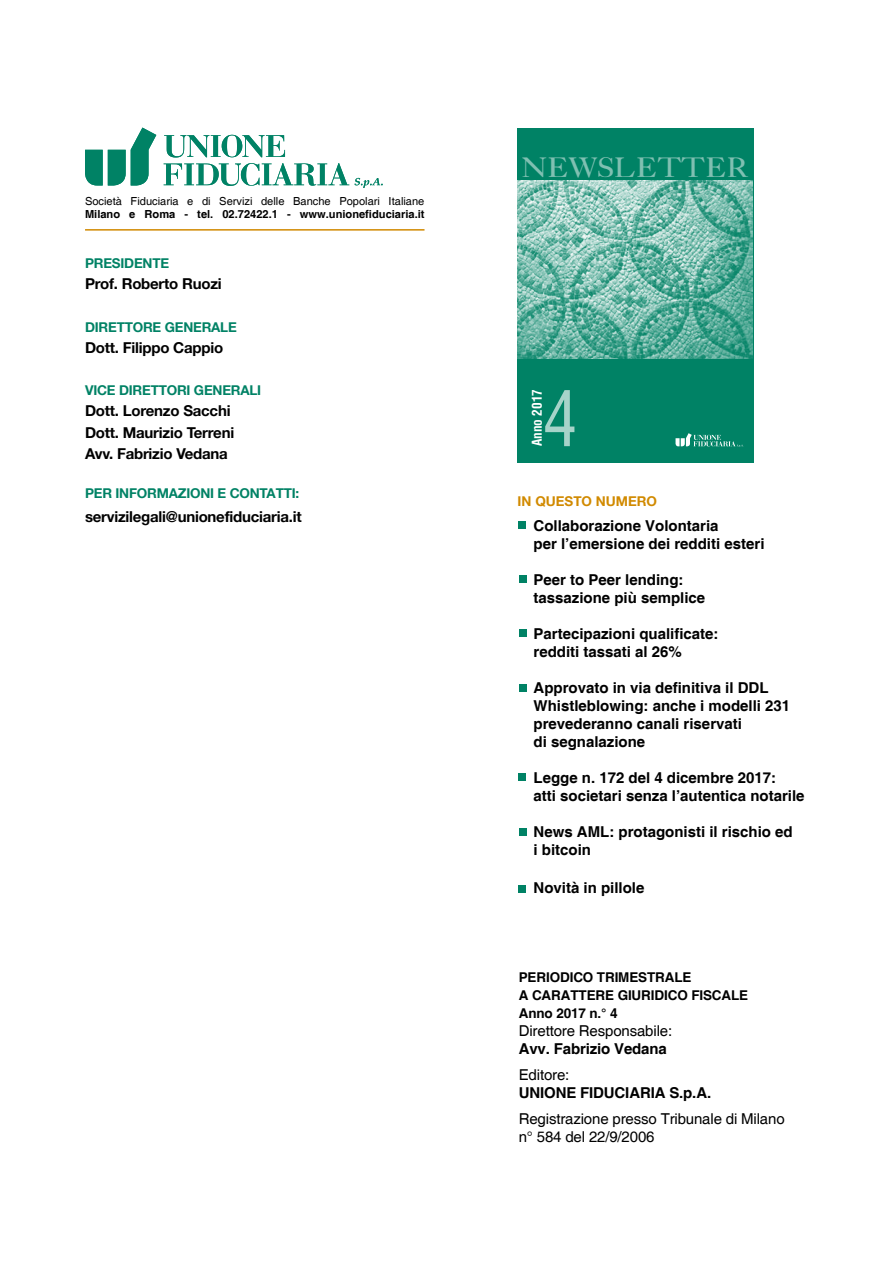
<style>
.page{position:relative;width:893px;height:1263px;background:#fff}
.page>*{position:absolute;margin:0;border:0;box-sizing:border-box;transform-origin:0 0}
.t1{font:condensed 74.85px "Helvetica";color:#a6d3c9;scale:.92 1}
.t2{font:31.5px "Caslon Light Wd";letter-spacing:-.01em;color:#80c0b2;scale:.87 1}
.t3{font:700 15px/18px "Helvetica";color:#000}
.t4{font:700 15px/21.1px "Helvetica Neue";letter-spacing:-.015em;color:#000}
.t5{font:15px/18px "Helvetica";letter-spacing:-.01em;color:#000}
.t6{font:700 13.5px "Helvetica Neue";letter-spacing:-.015em;color:#008265}
.t7{font:700 13.5px/18px "Helvetica";letter-spacing:-.01em;color:#000}
.t8{font:700 13.5px "Helvetica Neue";color:#d18a00}
.t9{font:700 condensed 13.2px "Helvetica";color:#fff}
.t10{font:11.1px "Helvetica";color:#000}
.t11{font:700 11.1px "Helvetica";color:#000}
</style>
<div class="page">
<div style="left:518px;top:521px;width:8px;height:8px;background:#008265"></div>
<div style="left:518px;top:773px;width:8px;height:8px;background:#008265"></div>
<div style="left:518px;top:885px;width:8px;height:8px;background:#008265"></div>
<hr style="left:85px;top:229px;width:339px;height:2px;background:#d18a00">
<svg style="left:164px;top:135px;width:121px;height:22px"></svg>
<svg style="left:164px;top:163px;width:185px;height:23px"></svg>
<svg style="left:355px;top:178px;width:28px;height:10px"></svg>
<svg style="left:85px;top:128px;width:71px;height:58px"></svg>
<div style="left:519px;top:629px;width:8px;height:8px;background:#008265"></div>
<div style="left:518px;top:128px;width:236px;height:335px;background:#008265"></div>
<svg style="left:675px;top:433px;width:69px;height:14px"></svg>
<div style="left:519px;top:683px;width:8px;height:8px;background:#008265"></div>
<div style="left:519px;top:575px;width:8px;height:8px;background:#008265"></div>
<img style="left:518px;top:181px;width:235px;height:177px">
<div style="left:519px;top:828px;width:8px;height:8px;background:#008265"></div>
<p class="t10" style="left:85px;top:195px;width:341px">Società Fiduciaria e di Servizi delle Banche Popolari Italiane</p>
<p class="t11" style="left:85px;top:208px;width:341px">Milano e Roma - tel. 02.72422.1 - www.unionefiduciaria.it</p>
<p class="t6" style="left:85px;top:255px;width:86px">PRESIDENTE</p>
<p class="t4" style="left:85px;top:273px;width:138px">Prof. Roberto Ruozi</p>
<p class="t6" style="left:85px;top:318px;width:153px">DIRETTORE GENERALE</p>
<p class="t4" style="left:85px;top:337px;width:140px">Dott. Filippo Cappio</p>
<p class="t6" style="left:85px;top:382px;width:178px">VICE DIRETTORI GENERALI</p>
<p class="t4" style="left:85px;top:400px;width:151px">Dott. Lorenzo Sacchi<br>Dott. Maurizio Terreni<br>Avv. Fabrizio Vedana</p>
<p class="t6" style="left:85px;top:484px;width:216px">PER INFORMAZIONI E CONTATTI:</p>
<p class="t4" style="left:85px;top:505px;width:218px">servizilegali@unionefiduciaria.it</p>
<h2 class="t2" style="left:522px;top:156px;width:262px">NEWSLETTER</h2>
<p class="t9" style="left:528px;top:446px;width:58px;rotate:-90deg">Anno 2017</p>
<h1 class="t1" style="left:543px;top:370px;width:39px">4</h1>
<p class="t8" style="left:518px;top:493px;width:141px">IN QUESTO NUMERO</p>
<p class="t3" style="left:534px;top:518px;width:232px">Collaborazione Volontaria<br>per l’emersione dei redditi esteri</p>
<p class="t3" style="left:534px;top:572px;width:173px">Peer to Peer lending: tassazione più semplice</p>
<p class="t3" style="left:534px;top:626px;width:187px">Partecipazioni qualificate: redditi tassati al 26%</p>
<p class="t3" style="left:534px;top:680px;width:258px">Approvato in via definitiva il DDL<br>Whistleblowing: anche i modelli 231 prevederanno canali riservati<br>di segnalazione</p>
<p class="t3" style="left:534px;top:770px;width:272px">Legge n. 172 del 4 dicembre 2017:<br>atti societari senza l’autentica notarile</p>
<p class="t3" style="left:534px;top:824px;width:261px">News AML: protagonisti il rischio ed i bitcoin</p>
<p class="t3" style="left:534px;top:879px;width:112px">Novità in pillole</p>
<p class="t7" style="left:519px;top:969px;width:231px">PERIODICO TRIMESTRALE<br>A CARATTERE GIURIDICO FISCALE<br>Anno 2017 n.° 4</p>
<p class="t5" style="left:519px;top:1022px;width:155px">Direttore Responsabile:</p>
<p class="t3" style="left:519px;top:1040px;width:150px">Avv. Fabrizio Vedana</p>
<p class="t5" style="left:519px;top:1066px;width:52px">Editore:</p>
<p class="t3" style="left:519px;top:1084px;width:194px">UNIONE FIDUCIARIA S.p.A.</p>
<p class="t5" style="left:519px;top:1110px;width:267px">Registrazione presso Tribunale di Milano n° 584 del 22/9/2006</p>
</div>
